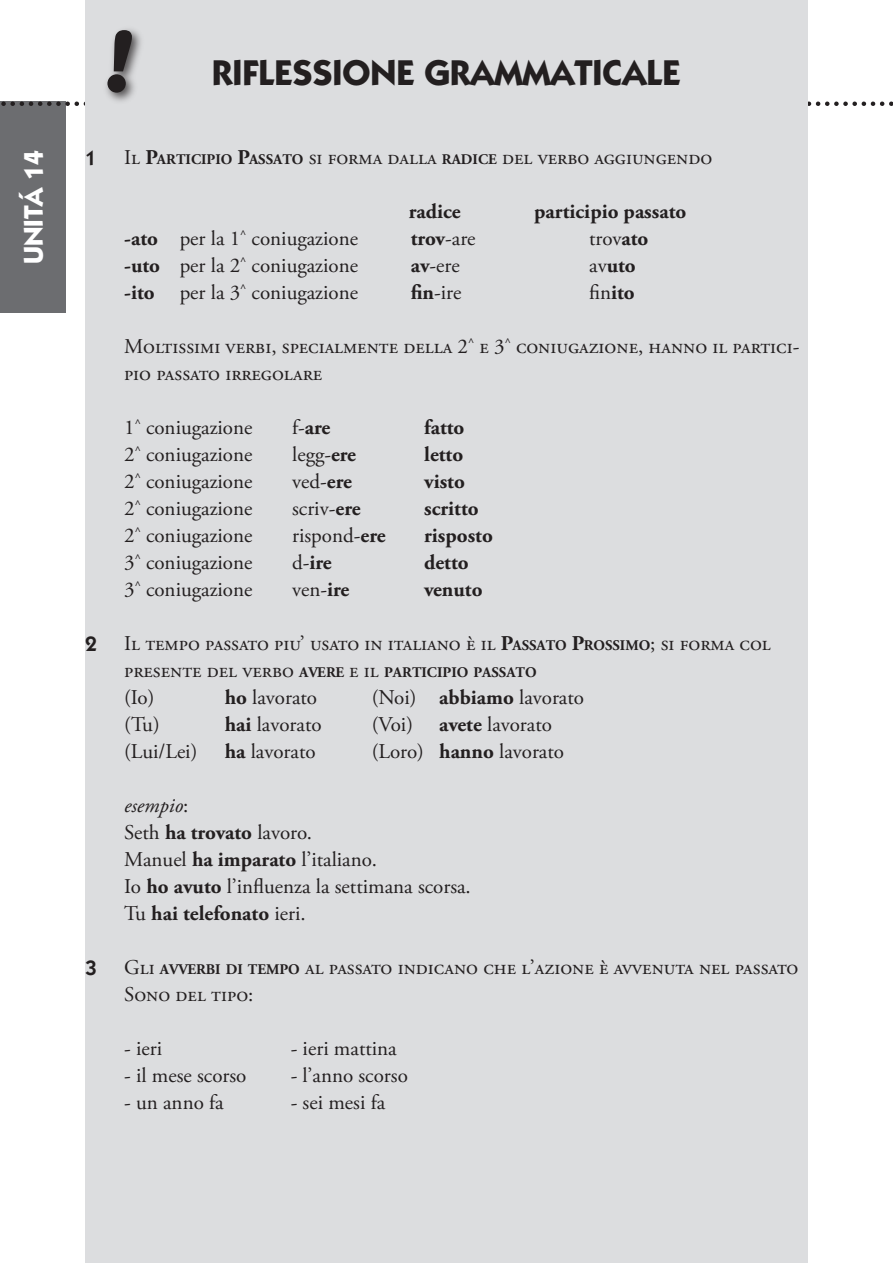
<style>
.page{position:relative;width:893px;height:1263px;background:#fff}
.page>*{position:absolute;margin:0;border:0;box-sizing:border-box;transform-origin:0 0}
.t1{font:italic 700 90px "Gill Sans";color:#231f20}
.t2{font:700 36px "Itc Kabel";color:#231f20}
.t3{font:700 27px "Itc Kabel";color:#fff}
.t4{font:21px/27px "Adobe Garamond Pro";color:#231f20}
.t5{font:700 21px "Adobe Garamond Pro";color:#231f20}
.t6{font:600 21px "Itc Kabel";color:#231f20}
.t7{font:700 14.7px "Adobe Garamond Pro";color:#231f20}
.s1{font-weight:700}
.s2{font-weight:700;font-size:14.7px}
.s3{font-weight:400}
.s4{font-weight:400;font-size:21px}
.s5{font-style:italic}
</style>
<div class="page">
<div style="left:0;top:101px;width:65px;height:212px;background:#6c6d70"></div>
<svg style="left:1px;top:101px;width:892px;height:5px"></svg>
<div style="left:85px;top:0;width:723px;height:1263px;background:#dcdddf"></div>
<div style="left:102px;top:24px;width:44px;height:82px;background:#231f20;opacity:.75"></div>
<p class="t3" style="left:17px;top:264px;width:116px;rotate:-90deg">UNITÁ 14</p>
<h1 class="t1" style="left:104px;top:9px;width:31px">!</h1>
<h2 class="t2" style="left:212px;top:51px;width:470px">RIFLESSIONE GRAMMATICALE</h2>
<p class="t6" style="left:85px;top:145px;width:13px">1</p>
<p class="t6" style="left:85px;top:631px;width:13px">2</p>
<p class="t6" style="left:85px;top:955px;width:13px">3</p>
<p class="t4" style="left:124px;top:145px;width:590px">IL <span class="s1">P</span><span class="s2">ARTICIPIO</span> <span class="s1">P</span><span class="s2">ASSATO</span> SI FORMA DALLA <span class="s2">RADICE</span> DEL VERBO AGGIUNGENDO</p>
<p class="t5" style="left:409px;top:199px;width:53px">radice</p>
<p class="t5" style="left:534px;top:199px;width:154px">participio passato</p>
<p class="t4" style="left:124px;top:226px;width:235px"><span class="s1">-ato</span> per la 1<sup>^</sup> coniugazione</p>
<p class="t5" style="left:411px;top:226px;width:66px">trov<span class="s3">-are</span></p>
<p class="t4" style="left:589px;top:226px;width:61px">trov<span class="s1">ato</span></p>
<p class="t4" style="left:124px;top:253px;width:235px"><span class="s1">-uto</span> per la 2<sup>^</sup> coniugazione</p>
<p class="t4" style="left:411px;top:253px;width:51px"><span class="s1">av</span>-ere</p>
<p class="t5" style="left:589px;top:253px;width:48px"><span class="s3">av</span>uto</p>
<p class="t4" style="left:124px;top:280px;width:235px"><span class="s1">-ito</span> per la 3<sup>^</sup> coniugazione</p>
<p class="t4" style="left:411px;top:280px;width:52px"><span class="s1">fin</span>-ire</p>
<p class="t4" style="left:589px;top:280px;width:47px">fin<span class="s1">ito</span></p>
<p class="t4" style="left:124px;top:334px;width:677px">MOLTISSIMI VERBI, SPECIALMENTE DELLA 2<sup>^</sup> E 3<sup>^</sup> CONIUGAZIONE, HANNO IL PARTICI-<br>PIO PASSATO IRREGOLARE</p>
<p class="t4" style="left:124px;top:415px;width:130px">1<sup>^</sup> coniugazione</p>
<p class="t5" style="left:292px;top:415px;width:40px"><span class="s3">f-</span>are</p>
<p class="t5" style="left:424px;top:415px;width:42px">fatto</p>
<p class="t4" style="left:124px;top:442px;width:130px">2<sup>^</sup> coniugazione</p>
<p class="t4" style="left:292px;top:442px;width:65px">legg-<span class="s1">ere</span></p>
<p class="t5" style="left:424px;top:442px;width:41px">letto</p>
<p class="t4" style="left:124px;top:469px;width:130px">2<sup>^</sup> coniugazione</p>
<p class="t4" style="left:292px;top:469px;width:61px">ved-<span class="s1">ere</span></p>
<p class="t5" style="left:424px;top:469px;width:42px">visto</p>
<p class="t4" style="left:124px;top:496px;width:130px">2<sup>^</sup> coniugazione</p>
<p class="t4" style="left:292px;top:496px;width:70px">scriv-<span class="s1">ere</span></p>
<p class="t5" style="left:424px;top:496px;width:56px">scritto</p>
<p class="t4" style="left:124px;top:523px;width:130px">2<sup>^</sup> coniugazione</p>
<p class="t4" style="left:292px;top:523px;width:95px">rispond-<span class="s1">ere</span></p>
<p class="t5" style="left:424px;top:523px;width:70px">risposto</p>
<p class="t4" style="left:124px;top:550px;width:130px">3<sup>^</sup> coniugazione</p>
<p class="t5" style="left:292px;top:550px;width:41px"><span class="s3">d-</span>ire</p>
<p class="t5" style="left:424px;top:550px;width:46px">detto</p>
<p class="t4" style="left:124px;top:577px;width:130px">3<sup>^</sup> coniugazione</p>
<p class="t4" style="left:292px;top:577px;width:59px">ven-<span class="s1">ire</span></p>
<p class="t5" style="left:424px;top:577px;width:60px">venuto</p>
<p class="t4" style="left:124px;top:631px;width:648px">IL TEMPO PASSATO PIU’ USATO IN ITALIANO È IL <span class="s1">P</span><span class="s2">ASSATO</span> <span class="s1">P</span><span class="s2">ROSSIMO</span>; SI FORMA COL</p>
<p class="t7" style="left:124px;top:664px;width:414px"><span class="s4">PRESENTE DEL VERBO</span> AVERE <span class="s4">E IL</span> PARTICIPIO PASSATO</p>
<p class="t4" style="left:124px;top:685px;width:32px">(Io)</p>
<p class="t4" style="left:225px;top:685px;width:94px"><span class="s1">ho</span> lavorato</p>
<p class="t4" style="left:372px;top:685px;width:214px">(Noi) <span class="s1">abbiamo</span> lavorato</p>
<p class="t4" style="left:124px;top:712px;width:37px">(Tu)</p>
<p class="t4" style="left:225px;top:712px;width:98px"><span class="s1">hai</span> lavorato</p>
<p class="t4" style="left:372px;top:712px;width:182px">(Voi) <span class="s1">avete</span> lavorato</p>
<p class="t4" style="left:124px;top:739px;width:75px">(Lui/Lei)</p>
<p class="t4" style="left:225px;top:739px;width:92px"><span class="s1">ha</span> lavorato</p>
<p class="t4" style="left:372px;top:739px;width:194px">(Loro) <span class="s1">hanno</span> lavorato</p>
<p class="t4" style="left:124px;top:793px;width:348px"><span class="s5">esempio</span>:<br>Seth <span class="s1">ha trovato</span> lavoro.<br>Manuel <span class="s1">ha imparato</span> l’italiano.<br>Io <span class="s1">ho avuto</span> l’influenza la settimana scorsa.<br>Tu <span class="s1">hai telefonato</span> ieri.</p>
<p class="t4" style="left:124px;top:955px;width:676px">GLI <span class="s2">AVVERBI DI TEMPO</span> AL PASSATO INDICANO CHE L’AZIONE È AVVENUTA NEL PASSATO<br>SONO DEL TIPO:</p>
<p class="t4" style="left:124px;top:1036px;width:40px">- ieri</p>
<p class="t4" style="left:291px;top:1036px;width:108px">- ieri mattina</p>
<p class="t4" style="left:124px;top:1063px;width:124px">- il mese scorso</p>
<p class="t4" style="left:291px;top:1063px;width:119px">- l’anno scorso</p>
<p class="t4" style="left:124px;top:1090px;width:101px">- un anno fa</p>
<p class="t4" style="left:291px;top:1090px;width:96px">- sei mesi fa</p>
</div>
